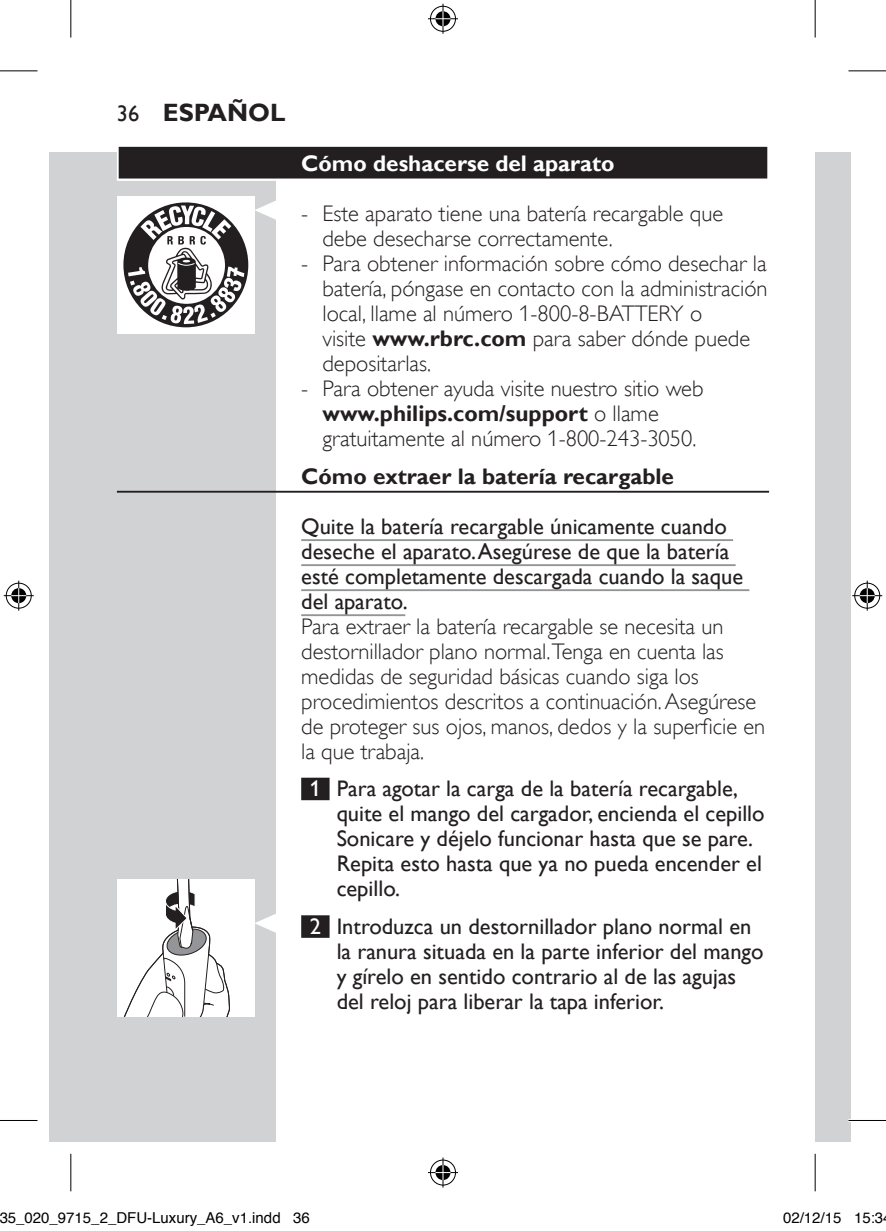
<style>
.page{position:relative;width:886px;height:1231px;background:#fff}
.page>*{position:absolute;margin:0;border:0;box-sizing:border-box;transform-origin:0 0}
.t1{font:700 25px "Gill Sans Alt One WGL";color:#231f20}
.t2{font:22.5px/25px "Gill Sans Alt One WGL Light";color:#231f20}
.t3{font:22.5px/25px "Gill Sans Alt One WGL";color:#231f20}
.t4{font:700 22.5px "Gill Sans Alt One WGL";color:#231f20}
.t5{font:700 22.5px "Gill Sans Alt One WGL";color:#fff}
.t6{font:15px "Helvetica";color:#000}
.s1{font-weight:400;font-size:22.5px}
.s2{font-family:"Gill Sans Alt One WGL";font-weight:700}
.s3{font-family:"Gill Sans Alt One WGL Light";font-weight:400}
.s4{color:#fff}
</style>
<div class="page">
<div style="left:815px;top:152px;width:35px;height:989px;background:#d1d2d4"></div>
<div style="left:50px;top:152px;width:226px;height:989px;background:#d1d2d4"></div>
<svg style="left:117px;top:146px;width:651px;height:35px"></svg>
<div style="left:119px;top:147px;width:648px;height:31px;background:#231f20"></div>
<hr style="left:117px;top:490px;width:652px;height:2px;background:#231f20">
<hr style="left:301px;top:539px;width:432px;height:2px;background:#939598">
<hr style="left:301px;top:564px;width:434px;height:2px;background:#939598">
<hr style="left:301px;top:589px;width:448px;height:2px;background:#939598">
<hr style="left:301px;top:614px;width:104px;height:2px;background:#939598">
<div style="left:301px;top:777px;width:28px;height:23px;background:#231f20"></div>
<div style="left:301px;top:915px;width:28px;height:22px;background:#231f20"></div>
<svg style="left:254px;top:196px;width:22px;height:28px"></svg>
<div style="left:117px;top:196px;width:137px;height:137px;background:#fff"></div>
<svg style="left:123px;top:202px;width:125px;height:125px"></svg>
<svg style="left:254px;top:908px;width:22px;height:29px"></svg>
<div style="left:117px;top:878px;width:137px;height:138px;background:#fff"></div>
<svg style="left:117px;top:878px;width:114px;height:138px"></svg>
<hr style="left:848px;top:1118px;width:38px;height:3px;background:#fff">
<hr style="left:0;top:70px;width:38px;height:1px;background:#000">
<hr style="left:848px;top:70px;width:38px;height:1px;background:#000">
<hr style="left:0;top:1119px;width:38px;height:1px;background:#000">
<hr style="left:848px;top:1119px;width:38px;height:1px;background:#000">
<hr style="left:70px;top:0;width:1px;height:38px;background:#000">
<hr style="left:70px;top:1153px;width:1px;height:37px;background:#000">
<hr style="left:814px;top:0;width:1px;height:38px;background:#000">
<hr style="left:814px;top:1153px;width:1px;height:37px;background:#000">
<div style="left:429px;top:5px;width:28px;height:28px;border:3px solid #fff;border-radius:50%"></div>
<hr style="left:428px;top:17px;width:30px;height:3px;background:#fff">
<hr style="left:441px;top:4px;width:3px;height:30px;background:#fff">
<div style="left:434px;top:10px;width:18px;height:18px;border:3px solid #fff;border-radius:50%"></div>
<div style="left:430px;top:6px;width:26px;height:26px;border:1px solid #000;border-radius:50%"></div>
<hr style="left:428px;top:18px;width:30px;height:1px;background:#000">
<hr style="left:442px;top:4px;width:1px;height:30px;background:#000">
<svg style="left:435px;top:11px;width:15px;height:15px"></svg>
<div style="left:429px;top:1158px;width:28px;height:28px;border:3px solid #fff;border-radius:50%"></div>
<hr style="left:428px;top:1170px;width:30px;height:3px;background:#fff">
<hr style="left:441px;top:1157px;width:3px;height:30px;background:#fff">
<div style="left:434px;top:1163px;width:18px;height:18px;border:3px solid #fff;border-radius:50%"></div>
<div style="left:430px;top:1159px;width:26px;height:25px;border:1px solid #000;border-radius:50%"></div>
<hr style="left:428px;top:1171px;width:30px;height:1px;background:#000">
<hr style="left:442px;top:1157px;width:1px;height:30px;background:#000">
<svg style="left:435px;top:1164px;width:15px;height:15px"></svg>
<div style="left:5px;top:581px;width:28px;height:28px;border:3px solid #fff;border-radius:50%"></div>
<hr style="left:4px;top:594px;width:30px;height:3px;background:#fff">
<hr style="left:17px;top:580px;width:3px;height:30px;background:#fff">
<div style="left:10px;top:586px;width:18px;height:18px;border:3px solid #fff;border-radius:50%"></div>
<div style="left:6px;top:582px;width:26px;height:26px;border:1px solid #000;border-radius:50%"></div>
<hr style="left:4px;top:595px;width:30px;height:1px;background:#000">
<hr style="left:18px;top:580px;width:1px;height:30px;background:#000">
<svg style="left:11px;top:588px;width:15px;height:15px"></svg>
<div style="left:853px;top:581px;width:28px;height:28px;border:3px solid #fff;border-radius:50%"></div>
<hr style="left:852px;top:594px;width:30px;height:3px;background:#fff">
<svg style="left:865px;top:580px;width:4px;height:30px"></svg>
<div style="left:858px;top:586px;width:18px;height:18px;border:3px solid #fff;border-radius:50%"></div>
<div style="left:854px;top:582px;width:26px;height:26px;border:1px solid #000;border-radius:50%"></div>
<hr style="left:852px;top:595px;width:30px;height:1px;background:#000">
<hr style="left:867px;top:580px;width:1px;height:30px;background:#000">
<svg style="left:859px;top:588px;width:15px;height:15px"></svg>
<p class="t1" style="left:117px;top:95px;width:170px"><span class="s1">36</span> ESPAÑOL</p>
<p class="t5" style="left:301px;top:148px;width:315px">Cómo deshacerse del aparato</p>
<p class="t2" style="left:322px;top:201px;width:402px;text-indent:-21px">- Este aparato tiene una batería recargable que debe desecharse correctamente.</p>
<p class="t2" style="left:322px;top:251px;width:447px;text-indent:-21px">- Para obtener información sobre cómo desechar la batería, póngase en contacto con la administración local, llame al número 1-800-8-BATTERY o<br>visite <span class="s2">www.rbrc.com</span> para saber dónde puede depositarlas.</p>
<p class="t2" style="left:301px;top:376px;width:404px">- Para obtener ayuda visite nuestro sitio web</p>
<p class="t4" style="left:322px;top:398px;width:338px">www.philips.com/support <span class="s3">o llame</span></p>
<p class="t2" style="left:322px;top:426px;width:375px">gratuitamente al número 1-800-243-3050.</p>
<p class="t4" style="left:301px;top:460px;width:374px">Cómo extraer la batería recargable</p>
<p class="t3" style="left:301px;top:513px;width:443px">Quite la batería recargable únicamente cuando deseche el aparato. Asegúrese de que la batería esté completamente descargada cuando la saque del aparato.</p>
<p class="t2" style="left:301px;top:613px;width:465px">Para extraer la batería recargable se necesita un destornillador plano normal.Tenga en cuenta las medidas de seguridad básicas cuando siga los procedimientos descritos a continuación. Asegúrese de proteger sus ojos, manos, dedos y la superficie en la que trabaja.</p>
<p class="t3" style="left:337px;top:775px;width:429px;text-indent:-27px"><span class="s4">1</span> Para agotar la carga de la batería recargable, quite el mango del cargador, encienda el cepillo Sonicare y déjelo funcionar hasta que se pare.<br>Repita esto hasta que ya no pueda encender el cepillo.</p>
<p class="t3" style="left:337px;top:913px;width:428px;text-indent:-27px"><span class="s4">2</span> Introduzca un destornillador plano normal en la ranura situada en la parte inferior del mango y gírelo en sentido contrario al de las agujas del reloj para liberar la tapa inferior.</p>
<p class="t6" style="left:0;top:1206px;width:312px">35_020_9715_2_DFU-Luxury_A6_v1.indd 36</p>
<p class="t6" style="left:783px;top:1206px;width:102px">02/12/15 15:3</p>
</div>
